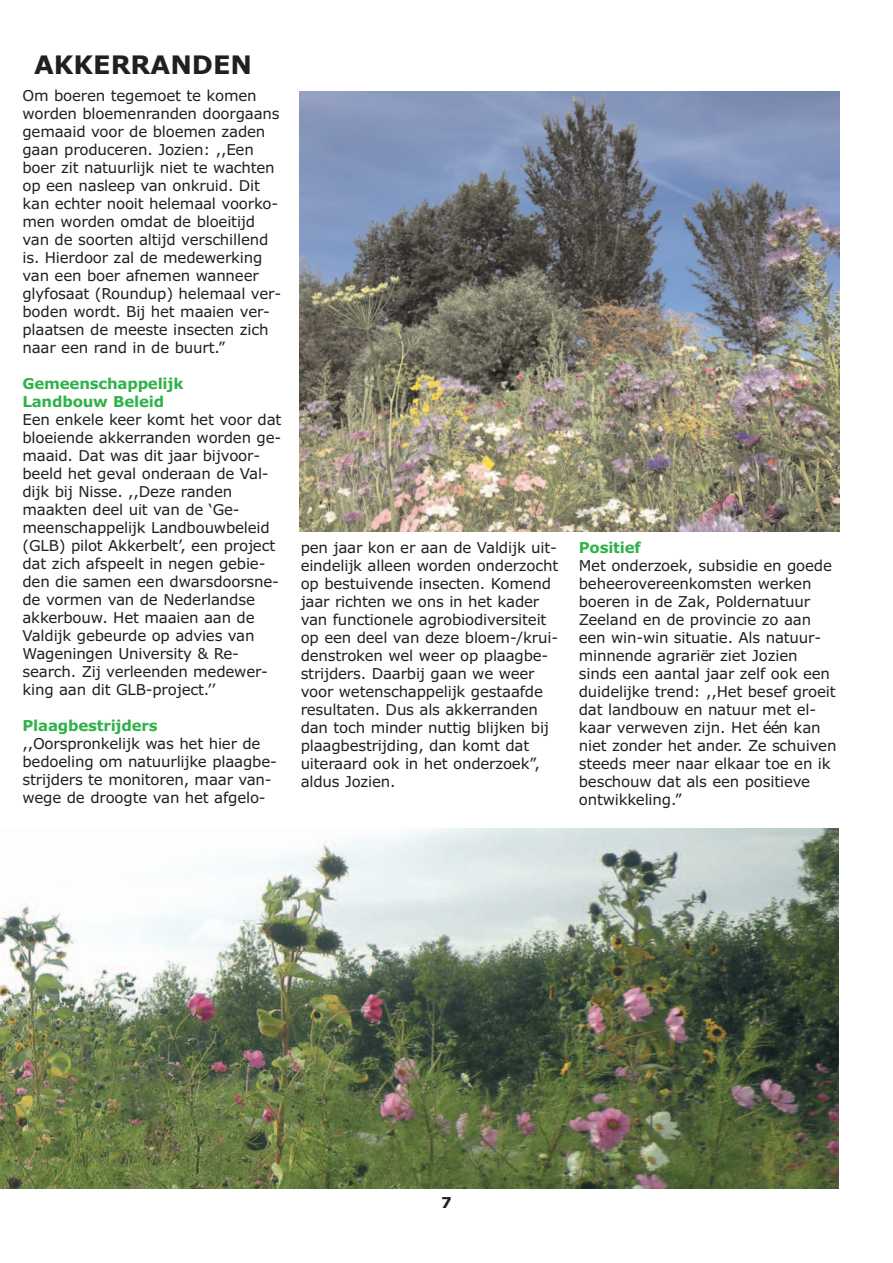
<style>
.page{position:relative;width:893px;height:1263px;background:#fff}
.page>*{position:absolute;margin:0;border:0;box-sizing:border-box;transform-origin:0 0}
.t1{font:700 25.5px "Verdana";color:#231f20}
.t2{font:15px/18px "Verdana";letter-spacing:-.015em;color:#231f20}
.t3{font:700 15px/18px "Verdana";letter-spacing:-.015em;color:#30b24a}
.t4{font:700 15px "Verdana";color:#231f20}
</style>
<div class="page">
<img style="left:0;top:829px;width:839px;height:359px">
<img style="left:300px;top:91px;width:539px;height:440px">
<h1 class="t1" style="left:34px;top:50px;width:219px">AKKERRANDEN</h1>
<p class="t2" style="left:22px;top:87px;width:260px">Om boeren tegemoet te komen worden bloemenranden doorgaans gemaaid voor de bloemen zaden gaan produceren. Jozien: ,,Een boer zit natuurlijk niet te wachten op een nasleep van onkruid. Dit kan echter nooit helemaal voorko&shy;men worden omdat de bloeitijd van de soorten altijd verschillend is. Hierdoor zal de medewerking van een boer afnemen wanneer glyfosaat (Roundup) helemaal ver&shy;boden wordt. Bij het maaien ver&shy;plaatsen de meeste insecten zich naar een rand in de buurt.”</p>
<p class="t3" style="left:22px;top:375px;width:162px">Gemeenschappelijk<br>Landbouw Beleid</p>
<p class="t2" style="left:22px;top:411px;width:260px">Een enkele keer komt het voor dat bloeiende akkerranden worden ge&shy;maaid. Dat was dit jaar bijvoor&shy;beeld het geval onderaan de Val&shy;dijk bij Nisse. ,,Deze randen maakten deel uit van de ‘Ge&shy;meenschappelijk Landbouwbeleid (GLB) pilot Akkerbelt’, een project dat zich afspeelt in negen gebie&shy;den die samen een dwarsdoorsne&shy;de vormen van de Nederlandse akkerbouw. Het maaien aan de<br>Valdijk gebeurde op advies van<br>Wageningen University &amp; Re&shy;search. Zij verleenden medewer&shy;king aan dit GLB-project.’’</p>
<p class="t3" style="left:22px;top:717px;width:137px">Plaagbestrijders</p>
<p class="t2" style="left:22px;top:735px;width:256px">,,Oorspronkelijk was het hier de bedoeling om natuurlijke plaagbe&shy;strijders te monitoren, maar van&shy;wege de droogte van het afgelo-</p>
<p class="t2" style="left:301px;top:539px;width:259px">pen jaar kon er aan de Valdijk uit&shy;eindelijk alleen worden onderzocht op bestuivende insecten. Komend jaar richten we ons in het kader van functionele agrobiodiversiteit op een deel van deze bloem-/krui&shy;denstroken wel weer op plaagbe&shy;strijders. Daarbij gaan we weer voor wetenschappelijk gestaafde resultaten. Dus als akkerranden dan toch minder nuttig blijken bij plaagbestrijding, dan komt dat uiteraard ook in het onderzoek”, aldus Jozien.</p>
<p class="t3" style="left:579px;top:539px;width:64px">Positief</p>
<p class="t2" style="left:579px;top:557px;width:259px">Met onderzoek, subsidie en goede beheerovereenkomsten werken boeren in de Zak, Poldernatuur<br>Zeeland en de provincie zo aan een win-win situatie. Als natuur&shy;minnende agrariër ziet Jozien sinds een aantal jaar zelf ook een duidelijke trend: ,,Het besef groeit dat landbouw en natuur met el&shy;kaar verweven zijn. Het één kan niet zonder het ander. Ze schuiven steeds meer naar elkaar toe en ik beschouw dat als een positieve ontwikkeling.”</p>
<p class="t4" style="left:441px;top:1194px;width:12px">7</p>
</div>
